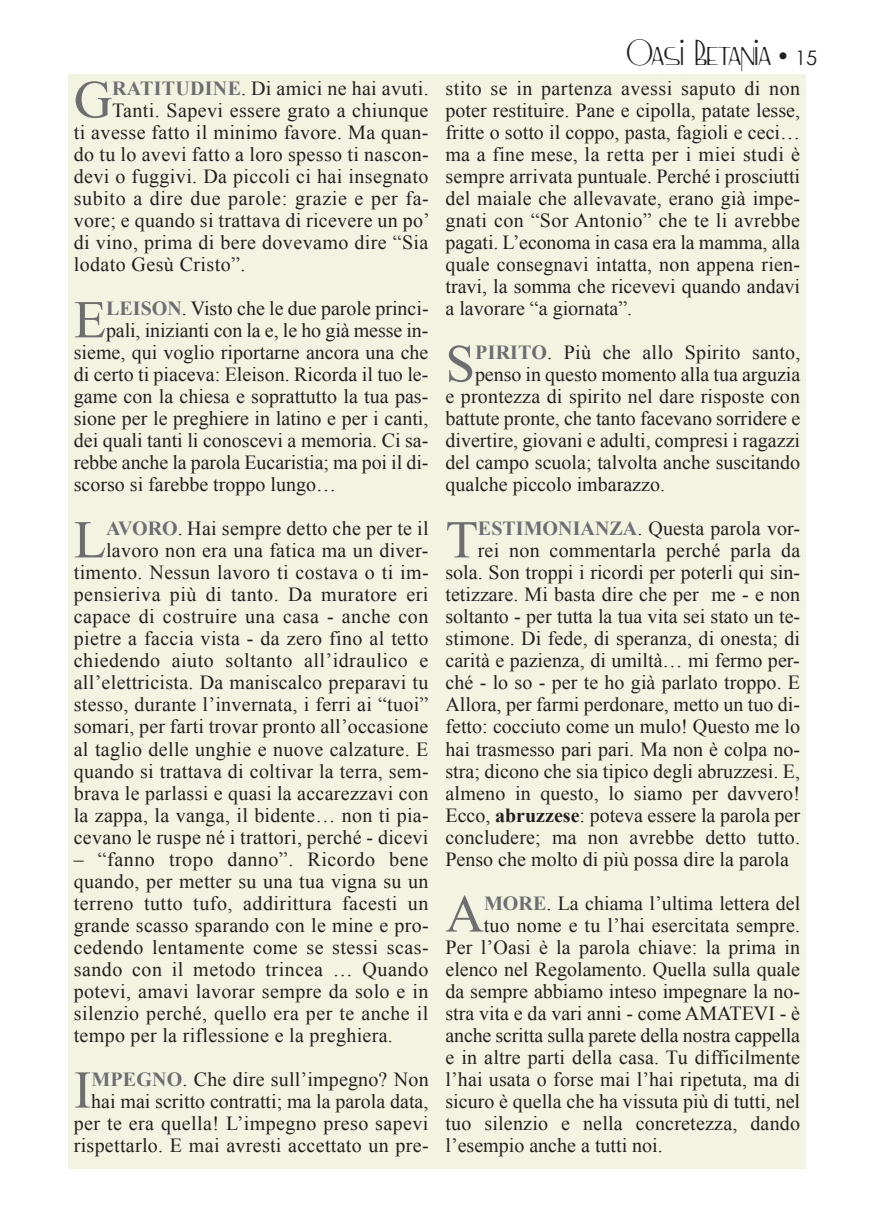
<style>
.page{position:relative;width:874px;height:1225px;background:#fff}
.page>*{position:absolute;margin:0;border:0;box-sizing:border-box;transform-origin:0 0}
.t1{font:53.2px "Times New Roman";color:#6c6e70}
.t2{font:36px "ss.drebeden";color:#221f1f;scale:.96 1}
.t3{font:20px/22px "Times New Roman";letter-spacing:.005em;color:#221f1f;text-align:right}
.t4{font:20px "Times New Roman";letter-spacing:.03em;color:#221f1f}
.s1{font-weight:700;color:#6c6e70}
.s2{font-family:"Times New Roman";font-size:28px}
.s3{font-family:"Century Gothic";font-size:20px}
.s4{font-weight:700}
</style>
<div class="page">
<div style="left:68px;top:74px;width:737px;height:1094px;background:#f3f3e1"></div>
<h1 class="t1" style="left:74px;top:80px;width:40px">G</h1>
<p class="t3" style="left:112px;top:79px;width:318px"><span class="s1">RATITUDINE</span>. Di amici ne hai avuti.</p>
<p class="t3" style="left:112px;top:101px;width:318px">Tanti. Sapevi essere grato a chiunque</p>
<p class="t3" style="left:74px;top:123px;width:356px">ti avesse fatto il minimo favore. Ma quan-</p>
<p class="t3" style="left:74px;top:145px;width:356px">do tu lo avevi fatto a loro spesso ti nascon-</p>
<p class="t3" style="left:74px;top:167px;width:356px">devi o fuggivi. Da piccoli ci hai insegnato</p>
<p class="t4" style="left:74px;top:191px;width:356px">subito a dire due parole: grazie e per fa-</p>
<p class="t3" style="left:74px;top:211px;width:357px">vore; e quando si trattava di ricevere un po’</p>
<p class="t3" style="left:74px;top:233px;width:356px">di vino, prima di bere dovevamo dire “Sia</p>
<p class="t3" style="left:74px;top:255px;width:173px">lodato Gesù Cristo”.</p>
<h1 class="t1" style="left:74px;top:300px;width:34px">E</h1>
<p class="t3" style="left:106px;top:299px;width:324px"><span class="s1">LEISON</span>. Visto che le due parole princi-</p>
<p class="t3" style="left:106px;top:321px;width:324px">pali, inizianti con la e, le ho già messe in-</p>
<p class="t3" style="left:74px;top:343px;width:356px">sieme, qui voglio riportarne ancora una che</p>
<p class="t3" style="left:74px;top:365px;width:356px">di certo ti piaceva: Eleison. Ricorda il tuo le-</p>
<p class="t3" style="left:74px;top:387px;width:356px">game con la chiesa e soprattutto la tua pas-</p>
<p class="t3" style="left:74px;top:409px;width:356px">sione per le preghiere in latino e per i canti,</p>
<p class="t3" style="left:74px;top:431px;width:356px">dei quali tanti li conoscevi a memoria. Ci sa-</p>
<p class="t3" style="left:74px;top:453px;width:356px">rebbe anche la parola Eucaristia; ma poi il di-</p>
<p class="t3" style="left:74px;top:475px;width:264px">scorso si farebbe troppo lungo…</p>
<h1 class="t1" style="left:74px;top:520px;width:34px">L</h1>
<p class="t3" style="left:74px;top:519px;width:356px"><span class="s1">AvORO</span>. Hai sempre detto che per te il lavoro non era una fatica ma un diver&shy;timento. Nessun lavoro ti costava o ti im&shy;pensieriva più di tanto. Da muratore eri capace di costruire una casa - anche con pietre a faccia vista - da zero fino al tetto chiedendo aiuto soltanto all’idraulico e all’elettricista. Da maniscalco preparavi tu stesso, durante l’invernata, i ferri ai “tuoi” somari, per farti trovar pronto all’occasione al taglio delle unghie e nuove calzature. E quando si trattava di coltivar la terra, sem&shy;brava le parlassi e quasi la accarezzavi con la zappa, la vanga, il bidente… non ti pia&shy;cevano le ruspe né i trattori, perché - dicevi</p>
<p class="t3" style="left:74px;top:849px;width:356px;text-align:justify">– “fanno tropo danno”. Ricordo bene quando, per metter su una tua vigna su un terreno tutto tufo, addirittura facesti un grande scasso sparando con le mine e pro&shy;cedendo lentamente come se stessi scas&shy;sando con il metodo trincea … Quando potevi, amavi lavorar sempre da solo e in silenzio perché, quello era per te anche il tempo per la riflessione e la preghiera.</p>
<h1 class="t1" style="left:74px;top:1070px;width:19px">I</h1>
<p class="t3" style="left:74px;top:1069px;width:356px"><span class="s1">MpEGNO</span>. Che dire sull’impegno? Non hai mai scritto contratti; ma la parola data, per te era quella! L’impegno preso sapevi rispettarlo. E mai avresti accettato un pre-</p>
<h2 class="t2" style="left:626px;top:39px;width:199px">Oasi Betania <span class="s2">•</span> <span class="s3">15</span></h2>
<p class="t3" style="left:445px;top:79px;width:356px;text-align:justify">stito se in partenza avessi saputo di non poter restituire. Pane e cipolla, patate lesse, fritte o sotto il coppo, pasta, fagioli e ceci… ma a fine mese, la retta per i miei studi è sempre arrivata puntuale. Perché i prosciutti del maiale che allevavate, erano già impe&shy;gnati con “Sor Antonio” che te li avrebbe pagati. L’economa in casa era la mamma, alla quale consegnavi intatta, non appena rien&shy;travi, la somma che ricevevi quando andavi a lavorare “a giornata”.</p>
<h1 class="t1" style="left:445px;top:344px;width:31px">S</h1>
<p class="t3" style="left:475px;top:343px;width:326px"><span class="s1">pIRITO</span>. Più che allo Spirito santo,</p>
<p class="t3" style="left:475px;top:365px;width:326px">penso in questo momento alla tua arguzia</p>
<p class="t3" style="left:445px;top:387px;width:356px">e prontezza di spirito nel dare risposte con</p>
<p class="t3" style="left:445px;top:409px;width:356px">battute pronte, che tanto facevano sorridere e</p>
<p class="t3" style="left:445px;top:431px;width:356px">divertire, giovani e adulti, compresi i ragazzi</p>
<p class="t3" style="left:445px;top:453px;width:356px">del campo scuola; talvolta anche suscitando</p>
<p class="t3" style="left:445px;top:475px;width:221px">qualche piccolo imbarazzo.</p>
<h1 class="t1" style="left:445px;top:520px;width:34px">T</h1>
<p class="t3" style="left:477px;top:519px;width:323px"><span class="s1">ESTIMONIANZA</span>. Questa parola vor-</p>
<p class="t3" style="left:477px;top:541px;width:324px">rei non commentarla perché parla da</p>
<p class="t3" style="left:445px;top:563px;width:356px">sola. Son troppi i ricordi per poterli qui sin-</p>
<p class="t3" style="left:445px;top:585px;width:356px">tetizzare. Mi basta dire che per me - e non</p>
<p class="t3" style="left:445px;top:607px;width:356px">soltanto - per tutta la tua vita sei stato un te-</p>
<p class="t3" style="left:445px;top:629px;width:356px">stimone. Di fede, di speranza, di onesta; di</p>
<p class="t3" style="left:445px;top:651px;width:355px">carità e pazienza, di umiltà… mi fermo per-</p>
<p class="t3" style="left:445px;top:673px;width:356px">ché - lo so - per te ho già parlato troppo. E</p>
<p class="t3" style="left:445px;top:695px;width:356px">Allora, per farmi perdonare, metto un tuo di-</p>
<p class="t3" style="left:445px;top:717px;width:356px">fetto: cocciuto come un mulo! Questo me lo</p>
<p class="t3" style="left:445px;top:739px;width:356px">hai trasmesso pari pari. Ma non è colpa no-</p>
<p class="t3" style="left:445px;top:761px;width:356px">stra; dicono che sia tipico degli abruzzesi. E,</p>
<p class="t3" style="left:445px;top:783px;width:356px">almeno in questo, lo siamo per davvero!</p>
<p class="t3" style="left:445px;top:805px;width:356px">Ecco, <span class="s4">abruzzese</span>: poteva essere la parola per</p>
<p class="t3" style="left:445px;top:827px;width:356px">concludere; ma non avrebbe detto tutto.</p>
<p class="t3" style="left:445px;top:849px;width:345px">Penso che molto di più possa dire la parola</p>
<h1 class="t1" style="left:445px;top:894px;width:40px">A</h1>
<p class="t3" style="left:483px;top:893px;width:318px"><span class="s1">MORE</span>. La chiama l’ultima lettera del</p>
<p class="t3" style="left:483px;top:915px;width:318px">tuo nome e tu l’hai esercitata sempre.</p>
<p class="t3" style="left:445px;top:937px;width:356px">Per l’Oasi è la parola chiave: la prima in</p>
<p class="t3" style="left:445px;top:959px;width:356px">elenco nel Regolamento. Quella sulla quale</p>
<p class="t3" style="left:445px;top:981px;width:356px">da sempre abbiamo inteso impegnare la no-</p>
<p class="t3" style="left:445px;top:1003px;width:356px">stra vita e da vari anni - come AMATEVI - è</p>
<p class="t3" style="left:445px;top:1025px;width:356px">anche scritta sulla parete della nostra cappella</p>
<p class="t3" style="left:445px;top:1047px;width:356px">e in altre parti della casa. Tu difficilmente</p>
<p class="t3" style="left:445px;top:1069px;width:356px">l’hai usata o forse mai l’hai ripetuta, ma di</p>
<p class="t3" style="left:445px;top:1091px;width:356px">sicuro è quella che ha vissuta più di tutti, nel</p>
<p class="t3" style="left:445px;top:1113px;width:356px">tuo silenzio e nella concretezza, dando</p>
<p class="t3" style="left:445px;top:1135px;width:219px">l’esempio anche a tutti noi.</p>
</div>
